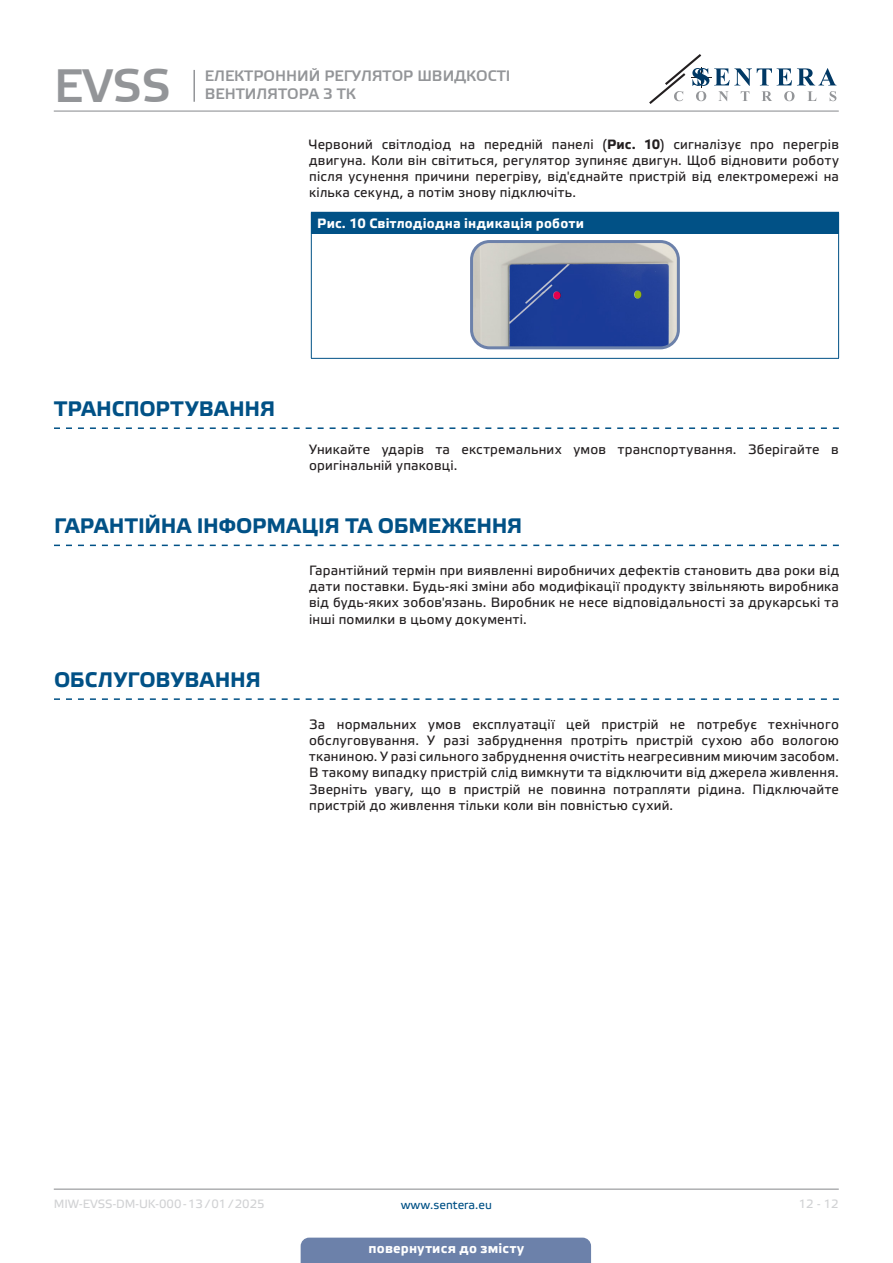
<style>
.page{position:relative;width:893px;height:1263px;background:#fff}
.page>*{position:absolute;margin:0;border:0;box-sizing:border-box;transform-origin:0 0}
.t1{font:46.5px "Etelka Medium Pro";color:#939598}
.t2{font:700 21px "Etelka Text Pro";color:#015186}
.t3{font:15px/18px "Etelka Medium Pro";color:#939598}
.body{font:13.5px/16.2px "Etelka Text Pro";letter-spacing:.015em;color:#231f20;text-align:justify}
.table_text{font:700 13.5px "Etelka Text Pro";letter-spacing:.015em;color:#fff}
.t4{font:12px "Etelka Text Pro";color:#d1d2d4}
.t5{font:12px "Etelka Text Pro";color:#015186}
.s1{font-weight:700}
</style>
<div class="page">
<hr style="left:54px;top:111px;width:785px;height:1px;background:#939598">
<hr style="left:54px;top:1188px;width:785px;height:2px;background:#939598">
<svg style="left:649px;top:54px;width:187px;height:50px"></svg>
<div style="left:301px;top:1237px;width:290px;height:26px;background:#6c81aa"></div>
<hr style="left:193px;top:70px;width:2px;height:32px;background:#939598">
<svg style="left:54px;top:427px;width:785px;height:2px"></svg>
<svg style="left:54px;top:545px;width:785px;height:1px"></svg>
<svg style="left:54px;top:698px;width:785px;height:2px"></svg>
<div style="left:311px;top:212px;width:528px;height:22px;background:#015186"></div>
<hr style="left:311px;top:234px;width:1px;height:124px;background:#015186">
<hr style="left:838px;top:234px;width:1px;height:124px;background:#015186">
<hr style="left:311px;top:358px;width:528px;height:1px;background:#015186">
<img style="left:474px;top:244px;width:202px;height:104px">
<div style="left:470px;top:240px;width:210px;height:109px;border:3px solid #6c81aa;border-radius:18px"></div>
<h1 class="t1" style="left:54px;top:60px;width:118px">EVSS</h1>
<p class="t3" style="left:205px;top:67px;width:307px">ЕЛЕКТРОННИЙ РЕГУЛЯТОР ШВИДКОСТІ<br>ВЕНТИЛЯТОРА З ТК</p>
<p class="body" style="left:309px;top:137px;width:531px">Червоний світлодіод на передній панелі (<span class="s1">Рис. 10</span>) сигналізує про перегрів двигуна. Коли він світиться, регулятор зупиняє двигун. Щоб відновити роботу після усунення причини перегріву, від'єднайте пристрій від електромережі на кілька секунд, а потім знову підключіть.</p>
<p class="table_text" style="left:317px;top:216px;width:268px">Рис. 10 Світлодіодна індикація роботи</p>
<p class="t2" style="left:54px;top:397px;width:223px">ТРАНСПОРТУВАННЯ</p>
<p class="body" style="left:309px;top:442px;width:531px">Уникайте ударів та екстремальних умов транспортування. Зберігайте в оригінальній упаковці.</p>
<p class="t2" style="left:54px;top:514px;width:470px">ГАРАНТІЙНА ІНФОРМАЦІЯ ТА ОБМЕЖЕННЯ</p>
<p class="body" style="left:309px;top:563px;width:531px">Гарантійний термін при виявленні виробничих дефектів становить два роки від дати поставки. Будь-які зміни або модифікації продукту звільняють виробника від будь-яких зобов'язань. Виробник не несе відповідальності за друкарські та інші помилки в цьому документі.</p>
<p class="t2" style="left:54px;top:668px;width:208px">ОБСЛУГОВУВАННЯ</p>
<p class="body" style="left:309px;top:717px;width:531px">За нормальних умов експлуатації цей пристрій не потребує технічного обслуговування. У разі забруднення протріть пристрій сухою або вологою тканиною. У разі сильного забруднення очистіть неагресивним миючим засобом.<br>В такому випадку пристрій слід вимкнути та відключити від джерела живлення.<br>Зверніть увагу, що в пристрій не повинна потрапляти рідина. Підключайте пристрій до живлення тільки коли він повністью сухий.</p>
<p class="t4" style="left:54px;top:1197px;width:212px">MIW-EVSS-DM-UK-000 - 13 / 01 / 2025</p>
<p class="t5" style="left:401px;top:1198px;width:93px">www.sentera.eu</p>
<p class="t4" style="left:799px;top:1197px;width:42px">12 - 12</p>
<p class="table_text" style="left:369px;top:1240px;width:157px">повернутися до змісту</p>
</div>
